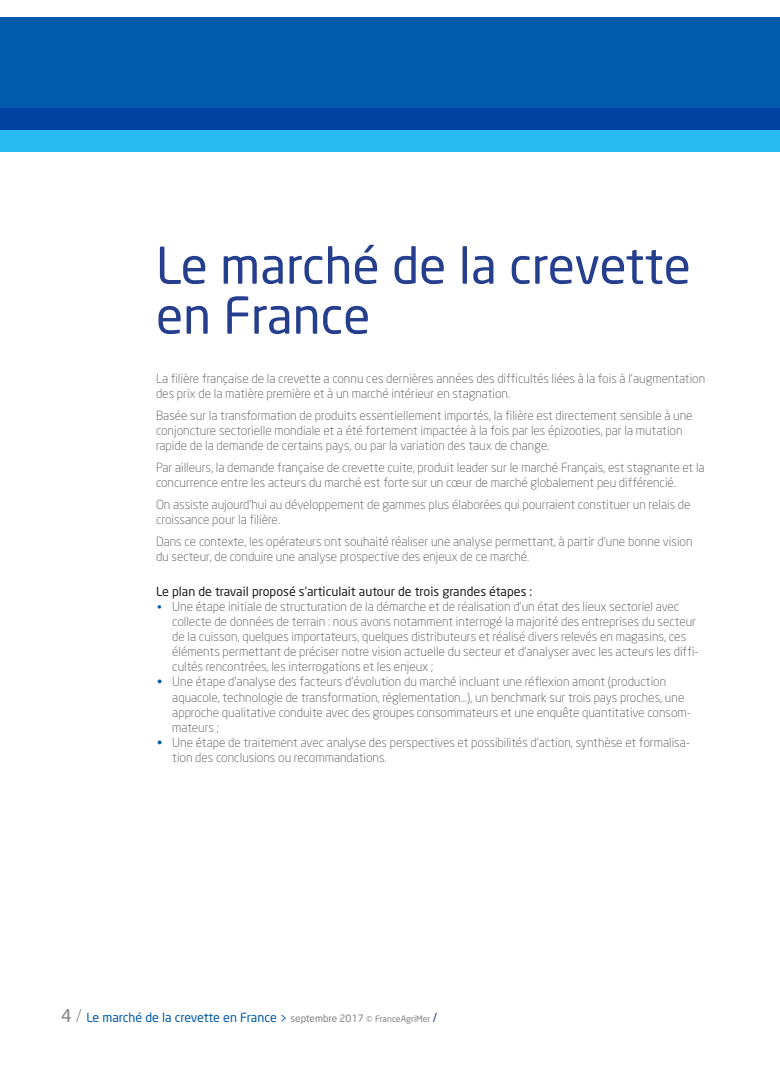
<style>
.page{position:relative;width:780px;height:1088px;background:#fff}
.page>*{position:absolute;margin:0;border:0;box-sizing:border-box;transform-origin:0 0}
.Titre{font:50px/50px "Neo Sans";color:#253f8e}
.TEXTE{font:300 12.5px/15px "Neo Sans";color:#57585a}
.paragraphe{font:300 12.5px/15px "Neo Sans";color:#57585a}
.TEXTE-2{font:12.5px "Neo Sans";color:#231f20}
.t1{font:12.5px "Neo Sans";color:#015aaa}
.s1{font-size:11.25px;color:#015aaa}
.s2{color:#015aaa}
.s3{font-size:17.5px;color:#808285}
.s4{font-weight:300;font-size:17.5px;color:#808285}
.s5{font-size:10px;color:#808285}
.s6{font-size:8.75px;color:#808285}
.s7{color:#253f8e}
</style>
<div class="page">
<div style="left:0;top:108px;width:780px;height:43px;background:#27baf1"></div>
<div style="left:0;top:18px;width:780px;height:112px;background:linear-gradient(to bottom,#0161ad,#0049a3)"></div>
<p class="Titre" style="left:156px;top:240px;width:536px">Le marché de la crevette en France</p>
<p class="TEXTE" style="left:156px;top:370px;width:550px">La filière française de la crevette a connu ces dernières années des difficultés liées à la fois à l’augmentation des prix de la matière première et à un marché intérieur en stagnation.</p>
<p class="TEXTE" style="left:156px;top:407px;width:538px">Basée sur la transformation de produits essentiellement importés, la filière est directement sensible à une conjoncture sectorielle mondiale et a été fortement impactée à la fois par les épizooties, par la mutation rapide de la demande de certains pays, ou par la variation des taux de change.</p>
<p class="TEXTE" style="left:156px;top:459px;width:550px">Par ailleurs, la demande française de crevette cuite, produit leader sur le marché Français, est stagnante et la concurrence entre les acteurs du marché est forte sur un cœur de marché globalement peu différencié.</p>
<p class="TEXTE" style="left:156px;top:497px;width:536px">On assiste aujourd’hui au développement de gammes plus élaborées qui pourraient constituer un relais de croissance pour la filière.</p>
<p class="TEXTE" style="left:156px;top:534px;width:538px">Dans ce contexte, les opérateurs ont souhaité réaliser une analyse permettant, à partir d’une bonne vision du secteur, de conduire une analyse prospective des enjeux de ce marché.</p>
<p class="TEXTE-2" style="left:156px;top:584px;width:378px">Le plan de travail proposé s’articulait autour de trois grandes étapes :</p>
<p class="paragraphe" style="left:172px;top:599px;width:528px;text-indent:-15px"><span class="s1">•</span> Une étape initiale de structuration de la démarche et de réalisation d’un état des lieux sectoriel avec collecte de données de terrain : nous avons notamment interrogé la majorité des entreprises du secteur de la cuisson, quelques importateurs, quelques distributeurs et réalisé divers relevés en magasins, ces éléments permettant de préciser notre vision actuelle du secteur et d’analyser avec les acteurs les diffi&shy;cultés rencontrées, les interrogations et les enjeux ;</p>
<p class="paragraphe" style="left:172px;top:674px;width:520px;text-indent:-15px"><span class="s2">•</span> Une étape d’analyse des facteurs d’évolution du marché incluant une réflexion amont (production aquacole, technologie de transformation, réglementation…), un benchmark sur trois pays proches, une approche qualitative conduite avec des groupes consommateurs et une enquête quantitative consom&shy;mateurs ;</p>
<p class="paragraphe" style="left:172px;top:734px;width:519px;text-indent:-15px"><span class="s2">•</span> Une étape de traitement avec analyse des perspectives et possibilités d’action, synthèse et formalisa&shy;tion des conclusions ou recommandations.</p>
<p class="t1" style="left:61px;top:1010px;width:377px"><span class="s3">4</span> <span class="s4">/</span> Le marché de la crevette en France &gt; <span class="s5">septembre 2017</span> <span class="s6">© FranceAgriMer</span> <span class="s7">/</span></p>
</div>
